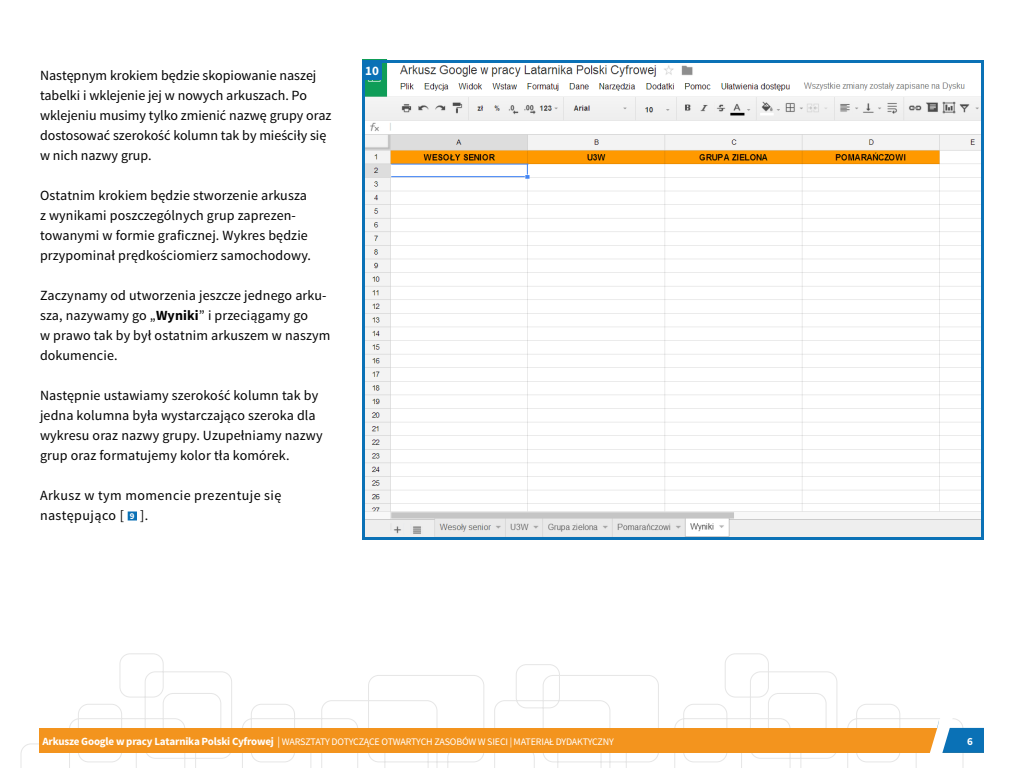
<style>
.page{position:relative;width:1024px;height:768px;background:#fff}
.page>*{position:absolute;margin:0;border:0;box-sizing:border-box;transform-origin:0 0}
.second{font:14px/20px "Source Sans Pro";letter-spacing:.01em;color:#000}
.Normalny{font:14px/20px "Source Sans Pro";color:#000}
.second-2{font:14px/20px "Source Sans Pro";letter-spacing:.03em;color:#000}
.second-3{font:700 13px "Source Sans Pro";color:#fff}
.t1{font:700 11px "Source Sans Pro";color:#fff}
.t2{font:10px "Source Sans Pro";letter-spacing:-.015em;color:#fff}
.s1{font-weight:700}
.s2{font-weight:700;font-size:9px;color:#fff}
.s3{font-weight:700;font-size:11px}
.s4{font-size:11px}
</style>
<div class="page">
<svg style="left:20px;top:653px;width:895px;height:115px"></svg>
<div style="left:40px;top:728px;width:944px;height:25px;background:#f3941e"></div>
<svg style="left:915px;top:718px;width:69px;height:50px"></svg>
<div style="left:128px;top:512px;width:9px;height:8px;background:#0a71b6"></div>
<img style="left:366px;top:64px;width:614px;height:472px">
<div style="left:362px;top:60px;width:622px;height:480px;border:3px solid #0a71b6"></div>
<div style="left:362px;top:60px;width:20px;height:20px;background:#0a71b6"></div>
<p class="Normalny" style="left:40px;top:66px;width:293px">Następnym krokiem będzie skopiowanie naszej tabelki i wklejenie jej w nowych arkuszach. Po wklejeniu musimy tylko zmienić nazwę grupy oraz dostosować szerokość kolumn tak by mieściły się w nich nazwy grup.</p>
<p class="second" style="left:40px;top:186px;width:273px">Ostatnim krokiem będzie stworzenie arkusza z wynikami poszczególnych grup zaprezen&shy;towanymi w formie graficznej. Wykres będzie przypominał prędkościomierz samochodowy.</p>
<p class="second" style="left:40px;top:286px;width:292px">Zaczynamy od utworzenia jeszcze jednego arku&shy;sza, nazywamy go „<span class="s1">Wyniki</span>” i przeciągamy go<br>w prawo tak by był ostatnim arkuszem w naszym dokumencie.</p>
<p class="second" style="left:40px;top:386px;width:284px">Następnie ustawiamy szerokość kolumn tak by jedna kolumna była wystarczająco szeroka dla wykresu oraz nazwy grupy. Uzupełniamy nazwy grup oraz formatujemy kolor tła komórek.</p>
<p class="second-2" style="left:40px;top:486px;width:243px">Arkusz w tym momencie prezentuje się następująco [ <span class="s2">9</span> ].</p>
<p class="second-3" style="left:365px;top:62px;width:15px">10</p>
<p class="t2" style="left:42px;top:735px;width:573px"><span class="s3">Arkusze Google w pracy Latarnika Polski Cyfrowej</span> <span class="s4">|</span> WARSZTATY DOTYCZĄCE OTWARTYCH ZASOBÓW W SIECI | MATERIAŁ DYDAKTYCZNY</p>
<p class="t1" style="left:967px;top:734px;width:7px">6</p>
</div>
